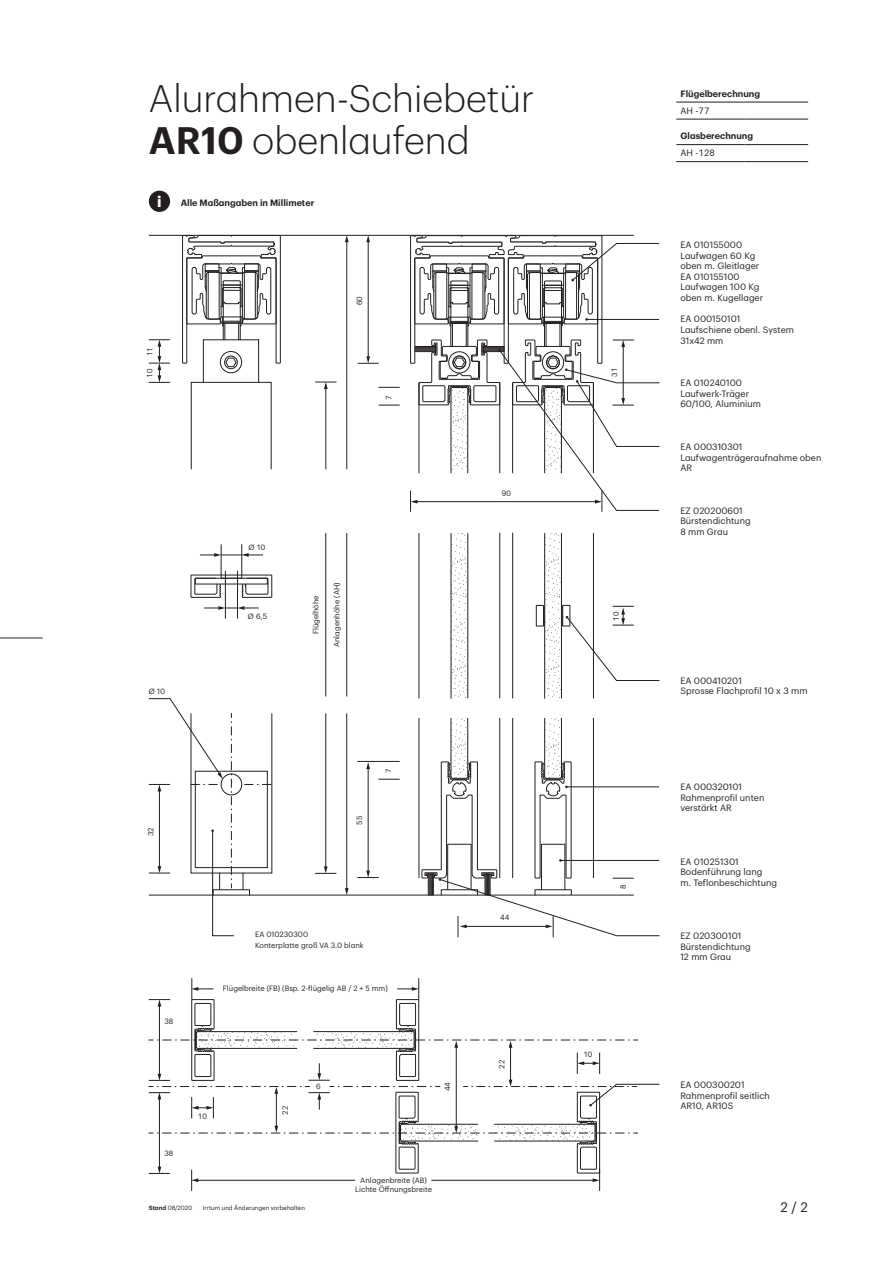
<style>
.page{position:relative;width:893px;height:1276px;background:#fff}
.page>*{position:absolute;margin:0;border:0;box-sizing:border-box;transform-origin:0 0}
.t1{font:300 37.5px "Graphik";color:#231f20}
.t2{font:700 15px "Graphik";color:#fff}
.t3{font:13.5px "Graphik";color:#231f20}
.t4{font:9px/10.6px "Graphik";color:#231f20}
.t5{font:600 9px "Graphik";color:#231f20}
.t6{font:7.5px "Graphik";color:#231f20}
.t7{font:6px "Graphik";color:#231f20}
.s1{font-weight:600}
</style>
<div class="page">
<hr style="left:149px;top:894px;width:485px;height:1px;background:#231f20">
<hr style="left:149px;top:235px;width:485px;height:1px;background:#231f20">
<svg style="left:149px;top:339px;width:21px;height:44px"></svg>
<div style="left:191px;top:382px;width:80px;height:87px;border:1px solid #231f20"></div>
<svg style="left:182px;top:235px;width:99px;height:148px"></svg>
<hr style="left:419px;top:718px;width:1px;height:160px;background:#231f20">
<svg style="left:378px;top:387px;width:22px;height:1px"></svg>
<svg style="left:378px;top:405px;width:22px;height:1px"></svg>
<hr style="left:368px;top:241px;width:1px;height:117px;background:#231f20">
<svg style="left:366px;top:235px;width:4px;height:7px"></svg>
<svg style="left:358px;top:356px;width:21px;height:8px"></svg>
<hr style="left:368px;top:768px;width:1px;height:104px;background:#231f20">
<svg style="left:357px;top:870px;width:22px;height:8px"></svg>
<hr style="left:346px;top:241px;width:1px;height:228px;background:#231f20">
<svg style="left:345px;top:235px;width:4px;height:7px"></svg>
<hr style="left:346px;top:533px;width:1px;height:163px;background:#231f20">
<hr style="left:346px;top:713px;width:1px;height:176px;background:#231f20">
<svg style="left:345px;top:888px;width:4px;height:7px"></svg>
<hr style="left:325px;top:388px;width:1px;height:81px;background:#231f20">
<svg style="left:315px;top:382px;width:21px;height:7px"></svg>
<hr style="left:325px;top:533px;width:1px;height:163px;background:#231f20">
<hr style="left:325px;top:713px;width:1px;height:154px;background:#231f20">
<svg style="left:315px;top:866px;width:21px;height:8px"></svg>
<svg style="left:357px;top:761px;width:43px;height:8px"></svg>
<svg style="left:378px;top:779px;width:22px;height:1px"></svg>
<hr style="left:512px;top:533px;width:1px;height:165px;background:#231f20">
<hr style="left:593px;top:533px;width:1px;height:165px;background:#231f20">
<hr style="left:419px;top:533px;width:1px;height:165px;background:#231f20">
<hr style="left:499px;top:533px;width:1px;height:165px;background:#231f20">
<div style="left:562px;top:605px;width:8px;height:21px;border:1px solid #231f20"></div>
<div style="left:536px;top:605px;width:8px;height:21px;border:1px solid #231f20"></div>
<hr style="left:544px;top:533px;width:1px;height:165px;background:#231f20">
<hr style="left:561px;top:533px;width:1px;height:165px;background:#231f20">
<svg style="left:544px;top:606px;width:1px;height:19px"></svg>
<svg style="left:545px;top:533px;width:16px;height:165px"></svg>
<svg style="left:451px;top:533px;width:17px;height:165px"></svg>
<svg style="left:200px;top:553px;width:63px;height:4px"></svg>
<svg style="left:204px;top:606px;width:55px;height:4px"></svg>
<hr style="left:241px;top:544px;width:1px;height:34px;background:#231f20">
<hr style="left:221px;top:544px;width:1px;height:34px;background:#231f20">
<hr style="left:237px;top:571px;width:1px;height:47px;background:#231f20">
<hr style="left:225px;top:571px;width:1px;height:47px;background:#231f20">
<svg style="left:190px;top:574px;width:82px;height:24px"></svg>
<div style="left:195px;top:578px;width:73px;height:6px;border:1px solid #231f20"></div>
<div style="left:149px;top:191px;width:21px;height:21px;background:#231f20;border-radius:50%"></div>
<svg style="left:148px;top:698px;width:124px;height:238px"></svg>
<svg style="left:410px;top:235px;width:250px;height:277px"></svg>
<svg style="left:562px;top:606px;width:98px;height:75px"></svg>
<svg style="left:149px;top:978px;width:511px;height:213px"></svg>
<svg style="left:421px;top:718px;width:239px;height:219px"></svg>
<hr style="left:0;top:637px;width:43px;height:1px;background:#231f20">
<hr style="left:676px;top:102px;width:68px;height:1px;background:#231f20">
<hr style="left:744px;top:102px;width:64px;height:1px;background:#231f20">
<hr style="left:676px;top:119px;width:68px;height:1px;background:#231f20">
<hr style="left:744px;top:119px;width:64px;height:1px;background:#231f20">
<hr style="left:676px;top:144px;width:68px;height:1px;background:#231f20">
<hr style="left:744px;top:144px;width:64px;height:1px;background:#231f20">
<hr style="left:676px;top:161px;width:68px;height:1px;background:#231f20">
<hr style="left:744px;top:161px;width:64px;height:1px;background:#231f20">
<p class="t1" style="left:149px;top:71px;width:387px">Alurahmen-Schiebetür</p>
<p class="t1" style="left:149px;top:113px;width:322px"><span class="s1">AR10</span> obenlaufend</p>
<p class="t2" style="left:157px;top:190px;width:6px">i</p>
<p class="t5" style="left:181px;top:196px;width:135px">Alle Maßangaben in Millimeter</p>
<p class="t6" style="left:144px;top:356px;width:10px;rotate:-90deg">11</p>
<p class="t6" style="left:144px;top:377px;width:10px;rotate:-90deg">10</p>
<p class="t6" style="left:354px;top:305px;width:10px;rotate:-90deg">60</p>
<p class="t6" style="left:383px;top:399px;width:6px;rotate:-90deg">7</p>
<p class="t6" style="left:149px;top:686px;width:18px">Ø 10</p>
<p class="t6" style="left:145px;top:836px;width:10px;rotate:-90deg">32</p>
<p class="t6" style="left:248px;top:541px;width:18px">Ø 10</p>
<p class="t6" style="left:248px;top:610px;width:21px">Ø 6,5</p>
<p class="t6" style="left:310px;top:634px;width:41px;rotate:-90deg">Flügelhöhe</p>
<p class="t6" style="left:331px;top:647px;width:66px;rotate:-90deg">Anlagenhöhe (AH)</p>
<p class="t6" style="left:354px;top:825px;width:10px;rotate:-90deg">55</p>
<p class="t6" style="left:383px;top:773px;width:6px;rotate:-90deg">7</p>
<p class="t6" style="left:255px;top:928px;width:55px">EA 010230300</p>
<p class="t6" style="left:255px;top:939px;width:110px">Konterplatte groß VA 3.0 blank</p>
<p class="t6" style="left:223px;top:983px;width:166px">Flügelbreite (FB) (Bsp. 2-flügelig AB / 2 + 5 mm)</p>
<p class="t6" style="left:164px;top:1015px;width:10px">38</p>
<p class="t6" style="left:198px;top:1111px;width:10px">10</p>
<p class="t6" style="left:280px;top:1114px;width:10px;rotate:-90deg">22</p>
<p class="t6" style="left:316px;top:1081px;width:6px">6</p>
<p class="t6" style="left:442px;top:1091px;width:11px;rotate:-90deg">44</p>
<p class="t6" style="left:164px;top:1148px;width:10px">38</p>
<p class="t7" style="left:149px;top:1203px;width:45px"><span class="s1">Stand</span> 08/2020</p>
<p class="t7" style="left:203px;top:1203px;width:104px">Irrtum und Änderungen vorbehalten</p>
<p class="t6" style="left:360px;top:1174px;width:68px">Anlagenbreite (AB)</p>
<p class="t6" style="left:355px;top:1183px;width:78px">Lichte Öffnungsbreite</p>
<p class="t6" style="left:502px;top:487px;width:10px">90</p>
<p class="t6" style="left:500px;top:912px;width:10px">44</p>
<p class="t6" style="left:496px;top:1068px;width:10px;rotate:-90deg">22</p>
<p class="t6" style="left:609px;top:377px;width:10px;rotate:-90deg">31</p>
<p class="t6" style="left:610px;top:621px;width:10px;rotate:-90deg">10</p>
<p class="t6" style="left:617px;top:889px;width:6px;rotate:-90deg">8</p>
<p class="t6" style="left:583px;top:1049px;width:10px">10</p>
<p class="t5" style="left:681px;top:87px;width:81px">Flügelberechnung</p>
<p class="t4" style="left:681px;top:104px;width:30px">AH -77</p>
<p class="t5" style="left:681px;top:129px;width:74px">Glasberechnung</p>
<p class="t4" style="left:681px;top:147px;width:36px">AH -128</p>
<p class="t4" style="left:680px;top:238px;width:63px">EA 010155000</p>
<p class="t4" style="left:680px;top:249px;width:80px">Laufwagen 60 Kg oben m. Gleitlager<br>EA 010155100</p>
<p class="t4" style="left:680px;top:281px;width:84px">Laufwagen 100 Kg oben m. Kugellager</p>
<p class="t4" style="left:680px;top:313px;width:62px">EA 000150101</p>
<p class="t4" style="left:680px;top:323px;width:115px">Laufschiene obenl. System</p>
<p class="t4" style="left:680px;top:334px;width:45px">31x42 mm</p>
<p class="t4" style="left:680px;top:377px;width:63px">EA 010240100</p>
<p class="t4" style="left:680px;top:387px;width:70px">Laufwerk-Träger</p>
<p class="t4" style="left:680px;top:398px;width:82px">60/100, Aluminium</p>
<p class="t4" style="left:680px;top:440px;width:64px">EA 000310301</p>
<p class="t4" style="left:680px;top:451px;width:143px">Laufwagenträgeraufnahme oben<br>AR</p>
<p class="t4" style="left:680px;top:504px;width:64px">EZ 020200601</p>
<p class="t4" style="left:680px;top:515px;width:72px">Bürstendichtung</p>
<p class="t4" style="left:680px;top:525px;width:49px">8 mm Grau</p>
<p class="t4" style="left:680px;top:674px;width:63px">EA 000410201</p>
<p class="t4" style="left:680px;top:685px;width:129px">Sprosse Flachprofil 10 x 3 mm</p>
<p class="t4" style="left:680px;top:781px;width:63px">EA 000320101</p>
<p class="t4" style="left:680px;top:791px;width:86px">Rahmenprofil unten</p>
<p class="t4" style="left:680px;top:802px;width:53px">verstärkt AR</p>
<p class="t4" style="left:680px;top:855px;width:60px">EA 010251301</p>
<p class="t4" style="left:680px;top:866px;width:98px">Bodenführung lang<br>m. Teflonbeschichtung</p>
<p class="t4" style="left:680px;top:929px;width:63px">EZ 020300101</p>
<p class="t4" style="left:680px;top:940px;width:72px">Bürstendichtung</p>
<p class="t4" style="left:680px;top:951px;width:52px">12 mm Grau</p>
<p class="t4" style="left:680px;top:1078px;width:66px">EA 000300201</p>
<p class="t4" style="left:680px;top:1089px;width:91px">Rahmenprofil seitlich<br>AR10, AR10S</p>
<h3 class="t3" style="left:780px;top:1197px;width:29px">2 / 2</h3>
</div>
